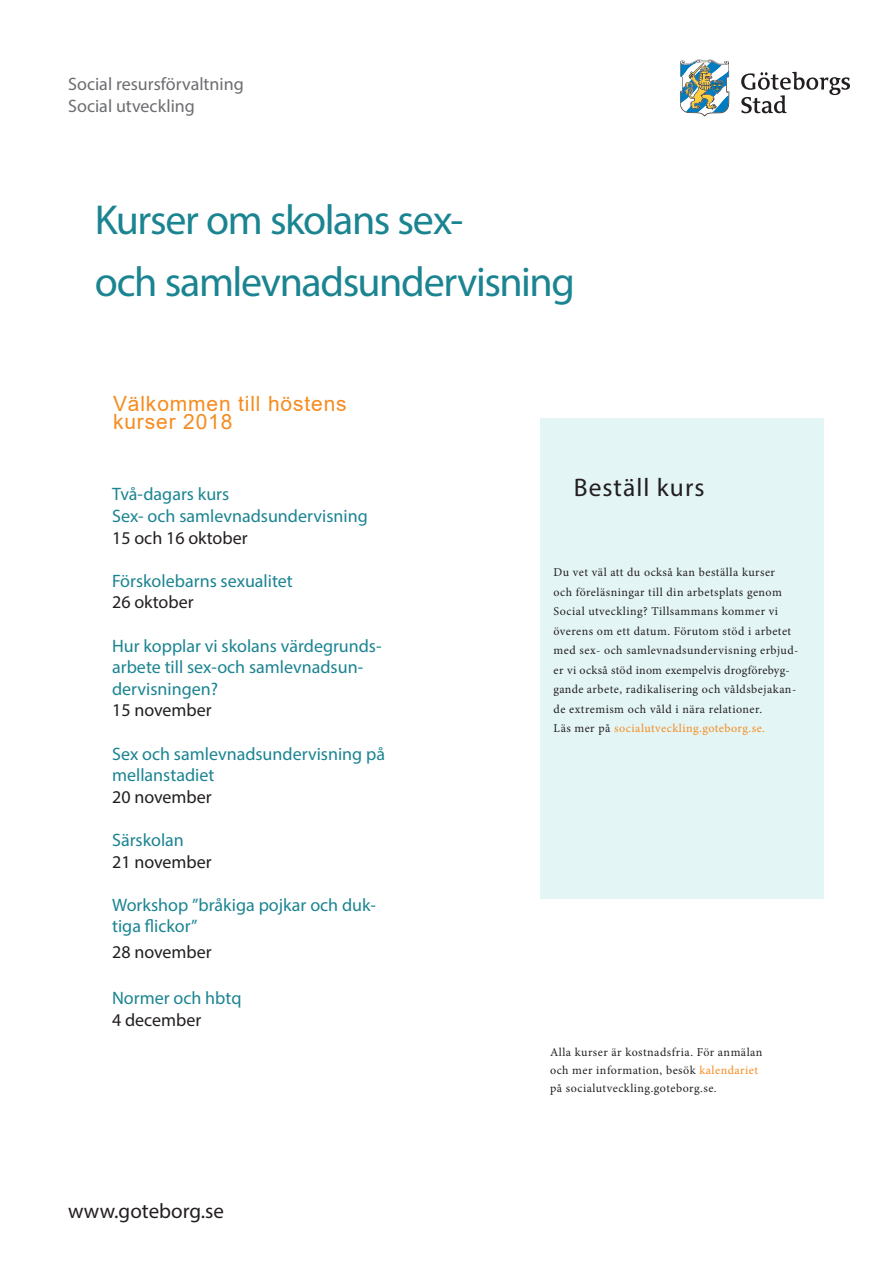
<style>
.page{position:relative;width:893px;height:1263px;background:#fff}
.page>*{position:absolute;margin:0;border:0;box-sizing:border-box;transform-origin:0 0}
.Exempel_färgad_rubri{font:42px/61.5px "Myriad Pro";letter-spacing:-.035em;color:#1b8491}
.Svart_text_i_klack{font:25.5px "Myriad Pro";letter-spacing:.04em;color:#231f20}
.Svart_text_i_klack-2{font:21px/18px "Arial";letter-spacing:.04em;color:#f68b1f}
.t1{font:21px "Myriad Pro";color:#231f20}
.t2{font:18px/21.6px "Myriad Pro";color:#1b8491}
.t3{font:18px "Myriad Pro";color:#231f20}
.Sidhuvud__Grå_rubrik{font:18px "Myriad Pro";color:#6c6d70}
.Svart_text_i_klack-3{font:12px/19.5px "Minion Pro";letter-spacing:.04em;color:#231f20}
.s1{color:#f68b1f}
</style>
<div class="page">
<svg style="left:741px;top:72px;width:109px;height:41px"></svg>
<svg style="left:680px;top:60px;width:49px;height:56px"></svg>
<div style="left:540px;top:418px;width:284px;height:481px;background:#e4f5f5"></div>
<p class="Sidhuvud__Grå_rubrik" style="left:68px;top:73px;width:177px">Social resursförvaltning</p>
<p class="Sidhuvud__Grå_rubrik" style="left:68px;top:95px;width:128px">Social utveckling</p>
<p class="Exempel_färgad_rubri" style="left:95px;top:189px;width:482px">Kurser om skolans sex-<br>och samlevnadsundervisning</p>
<p class="Svart_text_i_klack-2" style="left:113px;top:394px;width:235px">Välkommen till höstens kurser 2018</p>
<p class="t2" style="left:112px;top:483px;width:119px">Två-dagars kurs</p>
<p class="t2" style="left:112px;top:505px;width:257px">Sex- och samlevnadsundervisning</p>
<p class="t3" style="left:112px;top:526px;width:137px">15 och 16 oktober</p>
<p class="t2" style="left:112px;top:570px;width:182px">Förskolebarns sexualitet</p>
<p class="t3" style="left:112px;top:591px;width:83px">26 oktober</p>
<p class="t2" style="left:112px;top:634px;width:271px">Hur kopplar vi skolans värdegrunds&shy;arbete till sex-och samlevnadsun&shy;dervisningen?</p>
<p class="t3" style="left:112px;top:699px;width:101px">15 november</p>
<p class="t2" style="left:112px;top:742px;width:274px">Sex och samlevnadsundervisning på mellanstadiet</p>
<p class="t3" style="left:112px;top:786px;width:101px">20 november</p>
<p class="t2" style="left:112px;top:829px;width:73px">Särskolan</p>
<p class="t3" style="left:112px;top:850px;width:101px">21 november</p>
<p class="t2" style="left:112px;top:894px;width:265px">Workshop ”bråkiga pojkar och duk&shy;tiga flickor”</p>
<p class="t3" style="left:112px;top:940px;width:101px">28 november</p>
<p class="t2" style="left:112px;top:987px;width:131px">Normer och hbtq</p>
<p class="t3" style="left:112px;top:1009px;width:91px">4 december</p>
<p class="t1" style="left:68px;top:1198px;width:157px">www.goteborg.se</p>
<p class="Svart_text_i_klack" style="left:574px;top:471px;width:132px">Beställ kurs</p>
<p class="Svart_text_i_klack-3" style="left:554px;top:563px;width:246px">Du vet väl att du också kan beställa kurser<br>och föreläsningar till din arbetsplats genom Social utveckling? Tillsammans kommer vi överens om ett datum. Förutom stöd i arbetet med sex- och samlevnadsundervisning erbjud&shy;er vi också stöd inom exempelvis drogförebyg&shy;gande arbete, radikalisering och våldsbejakan&shy;de extremism och våld i nära relationer.<br>Läs mer på <span class="s1">socialutveckling.goteborg.se.</span></p>
<p class="Svart_text_i_klack-3" style="left:550px;top:1043px;width:214px;line-height:18px">Alla kurser är kostnadsfria. För anmälan och mer information, besök <span class="s1">kalendariet </span>på socialutveckling.goteborg.se.</p>
</div>
